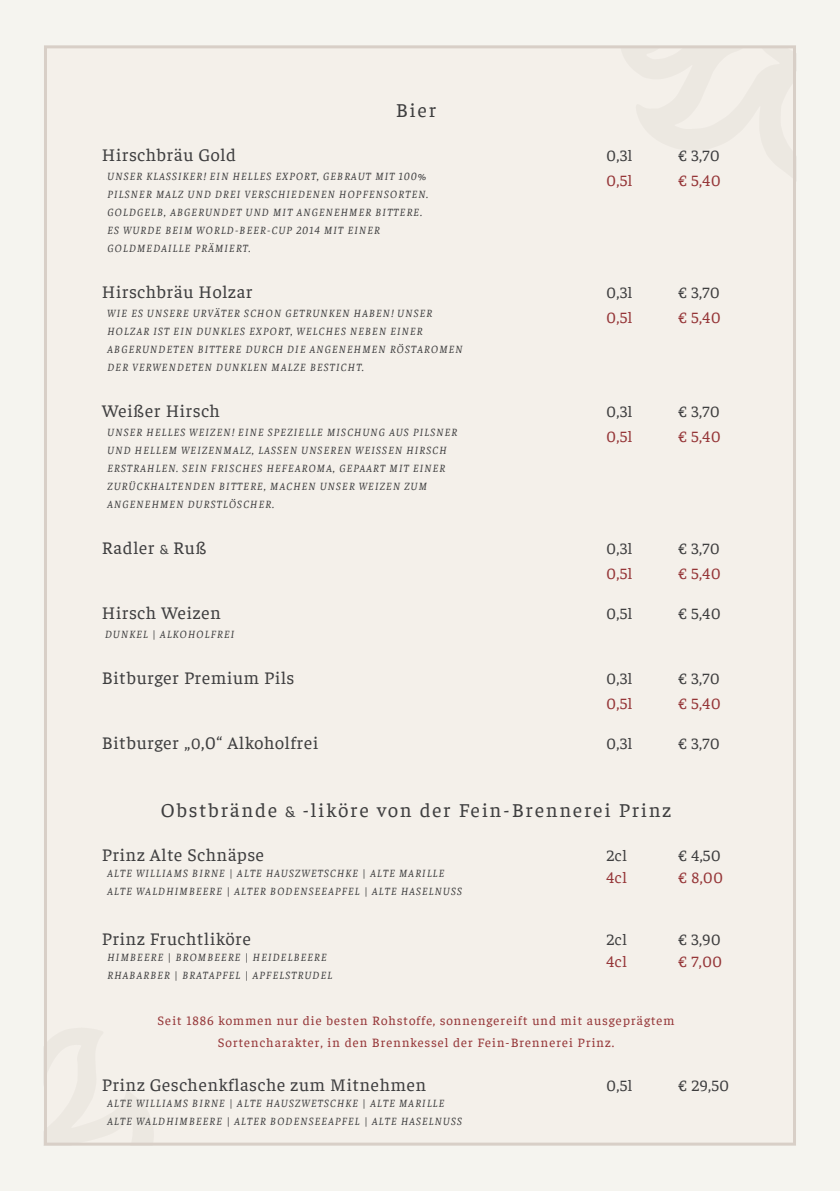
<style>
.page{position:relative;width:840px;height:1191px;background:#fff}
.page>*{position:absolute;margin:0;border:0;box-sizing:border-box;transform-origin:0 0}
.t1{font:20px "Faustina";letter-spacing:.1em;color:#3e3e3f}
.t2{font:18px "Faustina";letter-spacing:.04em;color:#3e3e3f}
.t3{font:16px "Faustina";letter-spacing:.04em;color:#3e3e3f}
.t4{font:16px "Faustina";letter-spacing:.04em;color:#953537}
.t5{font:13px/22px "Faustina";letter-spacing:.08em;color:#953537;text-align:center}
.t6{font:italic 11px/18px "Faustina";letter-spacing:.1em;color:#3e3e3f}
.s1{font-size:14px}
.s2{font-size:16px}
</style>
<div class="page">
<div style="left:0;top:0;width:839px;height:1191px;background:#f5f4ef"></div>
<div style="left:45px;top:47px;width:749px;height:1097px;background:#f4eee8"></div>
<h1 class="t1" style="left:395px;top:97px;width:42px">Bier</h1>
<h2 class="t2" style="left:102px;top:143px;width:135px">Hirschbräu Gold</h2>
<h3 class="t3" style="left:606px;top:145px;width:27px">0,3l</h3>
<h3 class="t3" style="left:678px;top:145px;width:43px">€ 3,70</h3>
<p class="t6" style="left:107px;top:166px;width:319px">UNSER KLASSIKER! EIN HELLES EXPORT, GEBRAUT MIT 100%</p>
<h3 class="t4" style="left:606px;top:170px;width:27px">0,5l</h3>
<h3 class="t4" style="left:678px;top:170px;width:43px">€ 5,40</h3>
<p class="t6" style="left:107px;top:184px;width:322px">PILSNER MALZ UND DREI VERSCHIEDENEN HOPFENSORTEN.<br>GOLDGELB, ABGERUNDET UND MIT ANGENEHMER BITTERE.<br>ES WURDE BEIM WORLD-BEER-CUP 2014 MIT EINER GOLDMEDAILLE PRÄMIERT.</p>
<h2 class="t2" style="left:102px;top:280px;width:152px">Hirschbräu Holzar</h2>
<h3 class="t3" style="left:606px;top:282px;width:27px">0,3l</h3>
<h3 class="t3" style="left:678px;top:282px;width:43px">€ 3,70</h3>
<p class="t6" style="left:107px;top:303px;width:326px">WIE ES UNSERE URVÄTER SCHON GETRUNKEN HABEN! UNSER</p>
<h3 class="t4" style="left:606px;top:307px;width:27px">0,5l</h3>
<h3 class="t4" style="left:678px;top:307px;width:43px">€ 5,40</h3>
<p class="t6" style="left:107px;top:321px;width:356px">HOLZAR IST EIN DUNKLES EXPORT, WELCHES NEBEN EINER<br>ABGERUNDETEN BITTERE DURCH DIE ANGENEHMEN RÖSTAROMEN<br>DER VERWENDETEN DUNKLEN MALZE BESTICHT.</p>
<h2 class="t2" style="left:102px;top:399px;width:119px">Weißer Hirsch</h2>
<h3 class="t3" style="left:606px;top:401px;width:27px">0,3l</h3>
<h3 class="t3" style="left:678px;top:401px;width:43px">€ 3,70</h3>
<p class="t6" style="left:107px;top:422px;width:351px">UNSER HELLES WEIZEN! EINE SPEZIELLE MISCHUNG AUS PILSNER</p>
<h3 class="t4" style="left:606px;top:426px;width:27px">0,5l</h3>
<h3 class="t4" style="left:678px;top:426px;width:43px">€ 5,40</h3>
<p class="t6" style="left:107px;top:440px;width:341px">UND HELLEM WEIZENMALZ, LASSEN UNSEREN WEISSEN HIRSCH ERSTRAHLEN. SEIN FRISCHES HEFEAROMA, GEPAART MIT EINER ZURÜCKHALTENDEN BITTERE, MACHEN UNSER WEIZEN ZUM ANGENEHMEN DURSTLÖSCHER.</p>
<h2 class="t2" style="left:102px;top:536px;width:106px">Radler <span class="s1">&amp;</span> Ruß</h2>
<h3 class="t3" style="left:606px;top:538px;width:27px">0,3l</h3>
<h3 class="t3" style="left:678px;top:538px;width:43px">€ 3,70</h3>
<h3 class="t4" style="left:606px;top:563px;width:27px">0,5l</h3>
<h3 class="t4" style="left:678px;top:563px;width:43px">€ 5,40</h3>
<h2 class="t2" style="left:102px;top:601px;width:120px">Hirsch Weizen</h2>
<h3 class="t3" style="left:606px;top:603px;width:27px">0,5l</h3>
<h3 class="t3" style="left:678px;top:603px;width:43px">€ 5,40</h3>
<p class="t6" style="left:105px;top:624px;width:131px">DUNKEL | ALKOHOLFREI</p>
<h2 class="t2" style="left:102px;top:666px;width:194px">Bitburger Premium Pils</h2>
<h3 class="t3" style="left:606px;top:668px;width:27px">0,3l</h3>
<h3 class="t3" style="left:678px;top:668px;width:43px">€ 3,70</h3>
<h3 class="t4" style="left:606px;top:693px;width:27px">0,5l</h3>
<h3 class="t4" style="left:678px;top:693px;width:43px">€ 5,40</h3>
<h2 class="t2" style="left:102px;top:731px;width:218px">Bitburger „<span class="s2">0</span>,0“ Alkoholfrei</h2>
<h3 class="t3" style="left:606px;top:733px;width:27px">0,3l</h3>
<h3 class="t3" style="left:678px;top:733px;width:43px">€ 3,70</h3>
<h1 class="t1" style="left:161px;top:797px;width:511px">Obstbrände <span class="s2">&amp;</span> -liköre von der Fein-Brennerei Prinz</h1>
<h2 class="t2" style="left:102px;top:843px;width:164px">Prinz Alte Schnäpse</h2>
<h3 class="t3" style="left:606px;top:845px;width:22px">2cl</h3>
<h3 class="t3" style="left:678px;top:845px;width:43px">€ 4,50</h3>
<p class="t6" style="left:107px;top:863px;width:338px">ALTE WILLIAMS BIRNE | ALTE HAUSZWETSCHKE | ALTE MARILLE</p>
<h3 class="t4" style="left:606px;top:867px;width:22px">4cl</h3>
<h3 class="t4" style="left:678px;top:867px;width:46px">€ 8,00</h3>
<p class="t6" style="left:107px;top:881px;width:356px">ALTE WALDHIMBEERE | ALTER BODENSEEAPFEL | ALTE HASELNUSS</p>
<h2 class="t2" style="left:102px;top:927px;width:150px">Prinz Fruchtliköre</h2>
<h3 class="t3" style="left:606px;top:929px;width:22px">2cl</h3>
<h3 class="t3" style="left:678px;top:929px;width:43px">€ 3,90</h3>
<p class="t6" style="left:107px;top:947px;width:221px">HIMBEERE | BROMBEERE | HEIDELBEERE</p>
<h3 class="t4" style="left:606px;top:951px;width:22px">4cl</h3>
<h3 class="t4" style="left:678px;top:951px;width:45px">€ 7,00</h3>
<p class="t6" style="left:107px;top:965px;width:226px">RHABARBER | BRATAPFEL | APFELSTRUDEL</p>
<p class="t5" style="left:157px;top:1009px;width:518px">Seit 1886 kommen nur die besten Rohstoffe, sonnengereift und mit ausgeprägtem<br>Sortencharakter, in den Brennkessel der Fein-Brennerei Prinz.</p>
<h2 class="t2" style="left:102px;top:1073px;width:326px">Prinz Geschenkflasche zum Mitnehmen</h2>
<h3 class="t3" style="left:606px;top:1075px;width:27px">0,5l</h3>
<h3 class="t3" style="left:678px;top:1075px;width:52px">€ 29,50</h3>
<p class="t6" style="left:107px;top:1093px;width:356px">ALTE WILLIAMS BIRNE | ALTE HAUSZWETSCHKE | ALTE MARILLE<br>ALTE WALDHIMBEERE | ALTER BODENSEEAPFEL | ALTE HASELNUSS</p>
</div>
